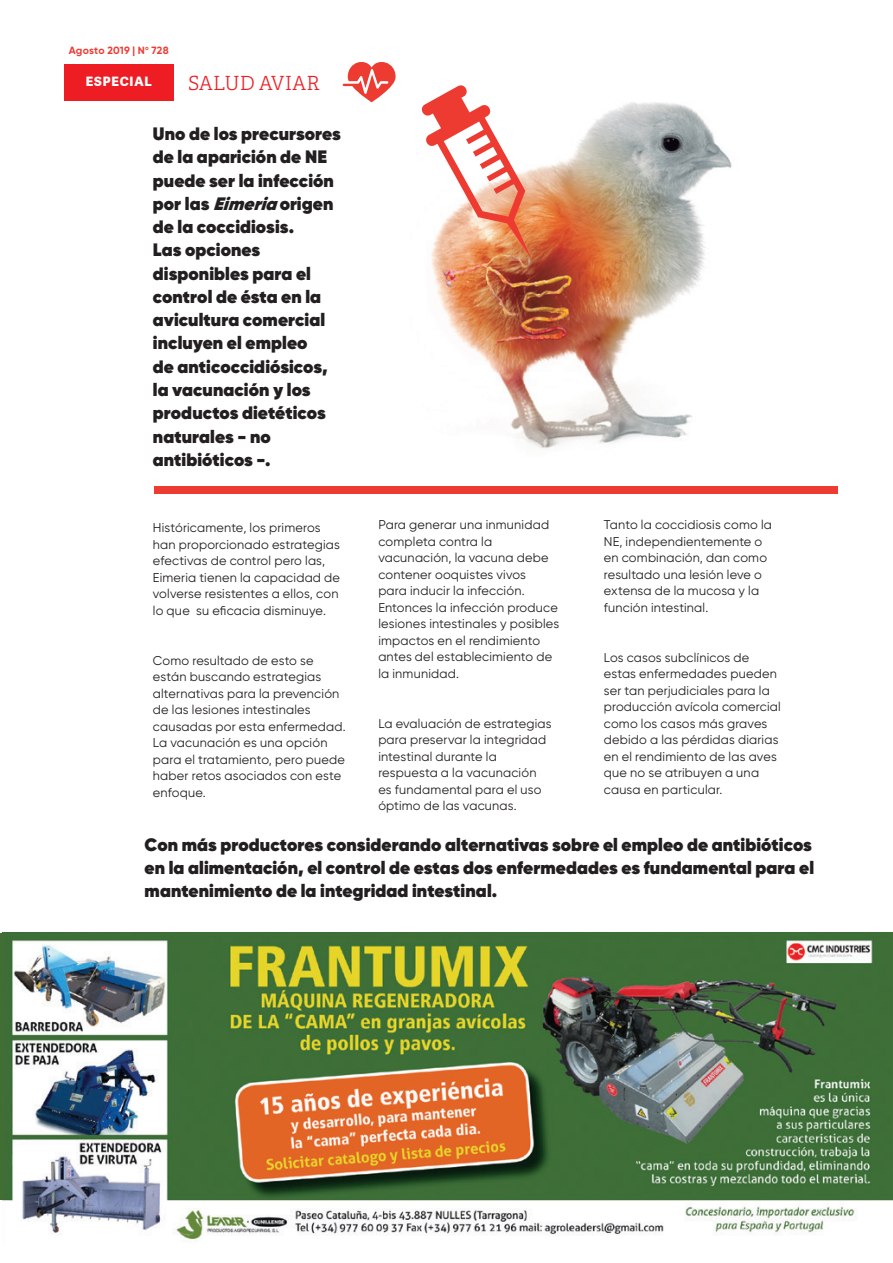
<style>
.page{position:relative;width:893px;height:1263px;background:#fff}
.page>*{position:absolute;margin:0;border:0;box-sizing:border-box;transform-origin:0 0}
.t1{font:300 19.5px "Adelle";letter-spacing:.005em;color:#ee1d23}
.t2{font:800 18px/23.2px "Gilroy";letter-spacing:.005em;color:#231f20}
.t3{font:12.75px/16.5px "Gilroy";letter-spacing:.015em;color:#231f20}
.t4{font:800 12.75px "Adelle Sans";letter-spacing:.065em;color:#fff}
.t5{font:700 10.5px "Gilroy";letter-spacing:.02em;color:#ee3b32}
.s1{font-style:italic}
</style>
<div class="page">
<div style="left:64px;top:64px;width:109px;height:36px;background:#ee1d23"></div>
<svg style="left:342px;top:62px;width:54px;height:40px"></svg>
<img style="left:431px;top:102px;width:301px;height:347px">
<div style="left:155px;top:486px;width:683px;height:7px;background:#ee3b32"></div>
<svg style="left:421px;top:85px;width:111px;height:174px"></svg>
<div style="left:0;top:933px;width:20px;height:266px;background:#416f31"></div>
<img style="left:2px;top:933px;width:891px;height:307px">
<p class="t5" style="left:69px;top:43px;width:101px">Agosto 2019 | N<sup>o</sup> 728</p>
<h1 class="t1" style="left:188px;top:71px;width:133px">SALUD AVIAR</h1>
<p class="t2" style="left:153px;top:122px;width:190px">Uno de los precursores de la aparición de NE puede ser la infección por las <span class="s1">Eimeria</span>origen de la coccidiosis.<br>Las opciones disponibles para el control de ésta en la avicultura comercial incluyen el empleo<br>de anticoccidiósicos, la vacunación y los productos dietéticos naturales - no antibióticos -.</p>
<p class="t4" style="left:86px;top:74px;width:68px">ESPECIAL</p>
<p class="t3" style="left:153px;top:519px;width:189px">Históricamente, los primeros han proporcionado estrategias efectivas de control pero las,<br>Eimeria tienen la capacidad de volverse resistentes a ellos, con lo que su eficacia disminuye.</p>
<p class="t3" style="left:153px;top:652px;width:194px">Como resultado de esto se están buscando estrategias alternativas para la prevención de las lesiones intestinales causadas por esta enfermedad.<br>La vacunación es una opción para el tratamiento, pero puede haber retos asociados con este enfoque.</p>
<p class="t3" style="left:378px;top:517px;width:182px">Para generar una inmunidad completa contra la vacunación, la vacuna debe contener ooquistes vivos<br>para inducir la infección.<br>Entonces la infección produce lesiones intestinales y posibles impactos en el rendimiento antes del establecimiento de la inmunidad.</p>
<p class="t3" style="left:378px;top:715px;width:175px">La evaluación de estrategias para preservar la integridad intestinal durante la respuesta a la vacunación es fundamental para el uso óptimo de las vacunas.</p>
<p class="t3" style="left:604px;top:516px;width:170px">Tanto la coccidiosis como la<br>NE, independientemente o en combinación, dan como resultado una lesión leve o extensa de la mucosa y la función intestinal.</p>
<p class="t3" style="left:604px;top:649px;width:178px">Los casos subclínicos de estas enfermedades pueden ser tan perjudiciales para la producción avícola comercial como los casos más graves debido a las pérdidas diarias en el rendimiento de las aves que no se atribuyen a una causa en particular.</p>
<h2 class="t2" style="left:145px;top:833px;width:671px">Con más productores considerando alternativas sobre el empleo de antibióticos en la alimentación, el control de estas dos enfermedades es fundamental para el mantenimiento de la integridad intestinal.</h2>
</div>
